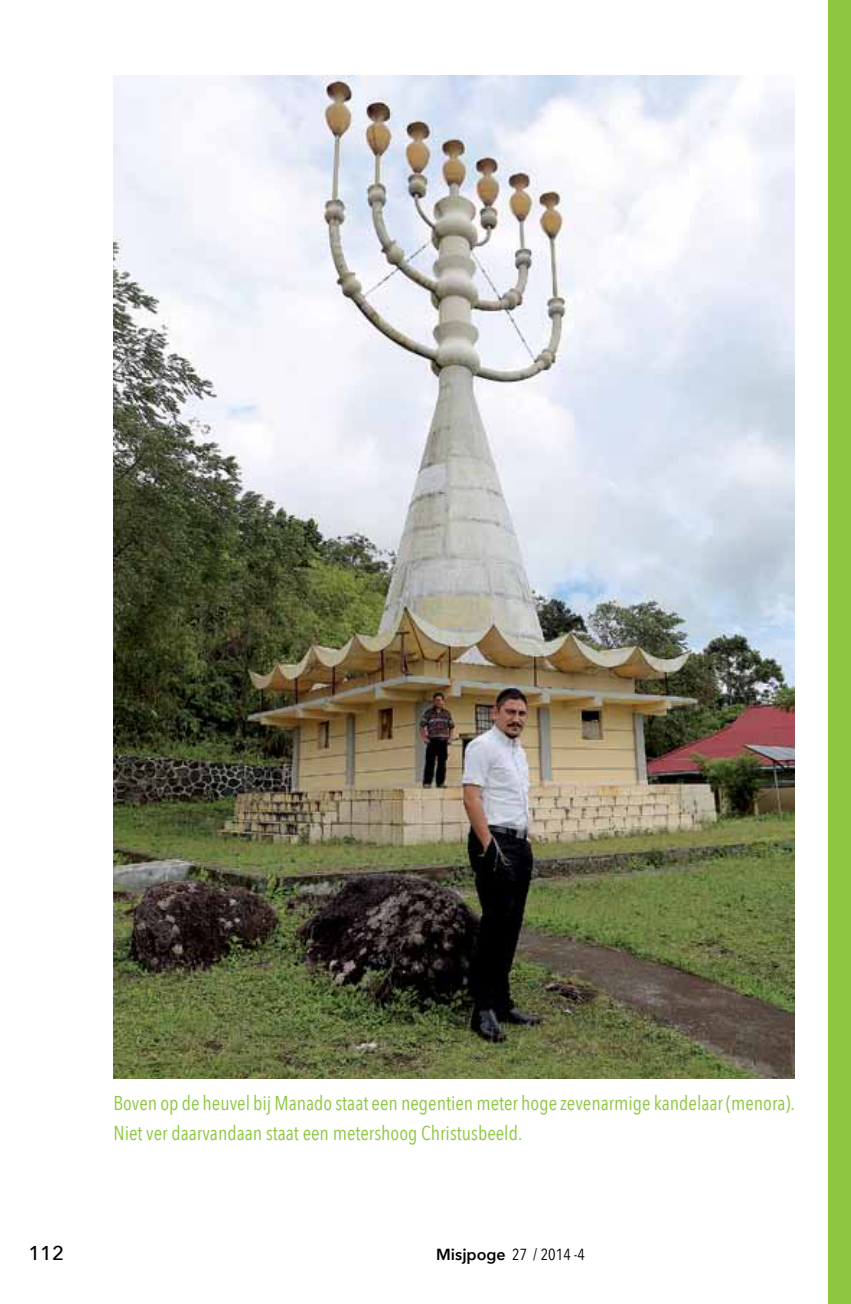
<style>
.page{position:relative;width:851px;height:1304px;background:#fff}
.page>*{position:absolute;margin:0;border:0;box-sizing:border-box;transform-origin:0 0}
.t1{font:20px/30px "Avenir Next Condensed";color:#8dc63f}
.t2{font:500 20px "Avenir Next";color:#000}
.t3{font:16px "Avenir Next Condensed";color:#000}
.s1{font-family:"Avenir Next";font-weight:600}
</style>
<div class="page">
<div style="left:828px;top:0;width:22px;height:1304px;background:#8dc63f"></div>
<img style="left:114px;top:75px;width:680px;height:1004px">
<p class="t1" style="left:113px;top:1087px;width:682px">Boven op de heuvel bij Manado staat een negentien meter hoge zevenarmige kandelaar (menora).<br>Niet ver daarvandaan staat een metershoog Christusbeeld.</p>
<p class="t2" style="left:28px;top:1236px;width:37px">112</p>
<p class="t3" style="left:436px;top:1241px;width:150px"><span class="s1">Misjpoge</span> 27 / 2014 -4</p>
</div>
